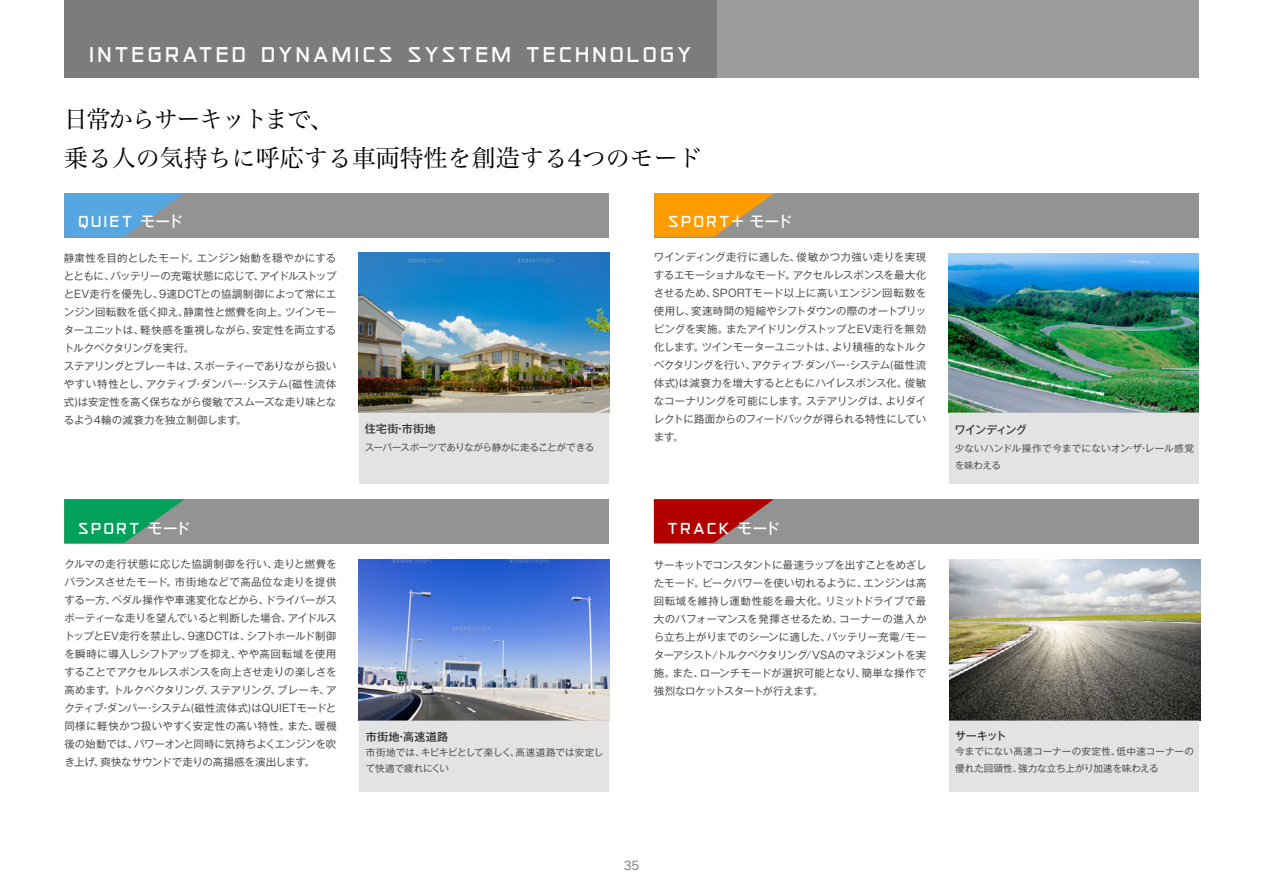
<style>
.page{position:relative;width:1263px;height:893px;background:#fff}
.page>*{position:absolute;margin:0;border:0;box-sizing:border-box;transform-origin:0 0}
.t1{font:24px/39px "Hira Min Pro W3";color:#000}
.t2{font:22.5px "Serene";letter-spacing:.2em;color:#fff}
.t3{font:16.8px "Serene";letter-spacing:.195em;color:#fff}
.t4{font:12px "Hira Kaku Pro W3";color:#717070}
.t5{font:500 11.1px "Gothic MB101 Pro";letter-spacing:-.01em;color:#363333}
.t6{font:500 11.1px "Gothic MB101 Pro";letter-spacing:-.08em;color:#363333}
.t7{font:10.5px/18px "Gothic MB101 Pro";letter-spacing:-.015em;color:#545352;text-align:justify}
.t8{font:9.6px/16.5px "Gothic MB101 Pro";letter-spacing:-.005em;color:#545352}
.t9{font:9.6px/16.5px "Gothic MB101 Pro";letter-spacing:.025em;color:#545352}
.t10{font:9.6px "Gothic MB101 Pro";letter-spacing:-.045em;color:#545352}
.s1{font-family:"Gothic MB101 Pro";font-weight:500;font-size:15px}
</style>
<div class="page">
<img style="left:359px;top:253px;width:250px;height:159px">
<img style="left:359px;top:560px;width:250px;height:160px">
<img style="left:949px;top:253px;width:250px;height:159px">
<img style="left:949px;top:559px;width:251px;height:161px">
<div style="left:64px;top:193px;width:545px;height:44px;background:#939393"></div>
<div style="left:654px;top:193px;width:545px;height:44px;background:#939393"></div>
<div style="left:64px;top:499px;width:545px;height:44px;background:#939393"></div>
<div style="left:654px;top:499px;width:545px;height:44px;background:#939393"></div>
<svg style="left:64px;top:193px;width:120px;height:44px"></svg>
<svg style="left:654px;top:193px;width:120px;height:44px"></svg>
<svg style="left:64px;top:499px;width:120px;height:44px"></svg>
<svg style="left:654px;top:499px;width:120px;height:44px"></svg>
<div style="left:359px;top:412px;width:250px;height:72px;background:#e3e3e4"></div>
<div style="left:359px;top:720px;width:250px;height:72px;background:#e3e3e4"></div>
<div style="left:949px;top:412px;width:250px;height:72px;background:#e3e3e4"></div>
<div style="left:949px;top:720px;width:250px;height:72px;background:#e3e3e4"></div>
<div style="left:430px;top:0;width:769px;height:77px;background:#9c9c9c"></div>
<div style="left:64px;top:0;width:653px;height:77px;background:#7c7c7c"></div>
<h2 class="t2" style="left:89px;top:42px;width:603px">INTEGRATED DYNAMICS SYSTEM TECHNOLOGY</h2>
<h1 class="t1" style="left:64px;top:97px;width:640px">日常からサーキットまで、<br>乗る人の気持ちに呼応する車両特性を創造する4つのモード</h1>
<h3 class="t3" style="left:79px;top:212px;width:106px">QUIET <span class="s1">モード</span></h3>
<p class="t7" style="left:64px;top:248px;width:274px;text-align:left">静粛性を目的としたモード。エンジン始動を穏やかにするとともに、バッテリーの充電状態に応じて、アイドルストップとEV走行を優先し、9速DCTとの協調制御によって常にエンジン回転数を低く抑え、静粛性と燃費を向上。ツインモーターユニットは、軽快感を重視しながら、安定性を両立するトルクベクタリングを実行。<br>ステアリングとブレーキは、スポーティーでありながら扱いやすい特性とし、アクティブ・ダンパー・システム(磁性流体式)は安定性を高く保ちながら俊敏でスムーズな走り味となるよう4輪の減衰力を独立制御します。</p>
<h3 class="t3" style="left:79px;top:519px;width:113px">SPORT <span class="s1">モード</span></h3>
<p class="t7" style="left:64px;top:554px;width:274px">クルマの走行状態に応じた協調制御を行い、走りと燃費をバランスさせたモード。市街地などで高品位な走りを提供する一方、ペダル操作や車速変化などから、ドライバーがスポーティーな走りを望んでいると判断した場合、アイドルストップとEV走行を禁止し、9速DCTは、シフトホールド制御を瞬時に導入しシフトアップを抑え、やや高回転域を使用することでアクセルレスポンスを向上させ走りの楽しさを高めます。トルクベクタリング、ステアリング、ブレーキ、アクティブ・ダンパー・システム(磁性流体式)はQUIETモードと同様に軽快かつ扱いやすく安定性の高い特性。また、暖機後の始動では、パワーオンと同時に気持ちよくエンジンを吹き上げ、爽快なサウンドで走りの高揚感を演出します。</p>
<p class="t5" style="left:365px;top:419px;width:72px">住宅街・市街地</p>
<p class="t10" style="left:365px;top:439px;width:231px">スーパースポーツでありながら静かに走ることができる</p>
<p class="t5" style="left:366px;top:727px;width:84px">市街地・高速道路</p>
<p class="t8" style="left:366px;top:742px;width:239px">市街地では、キビキビとして楽しく、高速道路では安定して快適で疲れにくい</p>
<h3 class="t3" style="left:669px;top:212px;width:125px">SPORT<span class="s1">+ モード</span></h3>
<p class="t7" style="left:654px;top:246px;width:274px">ワインディング走行に適した、俊敏かつ力強い走りを実現するエモーショナルなモード。アクセルレスポンスを最大化させるため、SPORTモード以上に高いエンジン回転数を使用し、変速時間の短縮やシフトダウンの際のオートブリッピングを実施。またアイドリングストップとEV走行を無効化します。ツインモーターユニットは、より積極的なトルクベクタリングを行い、アクティブ・ダンパー・システム(磁性流体式)は減衰力を増大するとともにハイレスポンス化。俊敏なコーナリングを可能にします。ステアリングは、よりダイレクトに路面からのフィードバックが得られる特性にしています。</p>
<h3 class="t3" style="left:668px;top:519px;width:113px">TRACK <span class="s1">モード</span></h3>
<p class="t7" style="left:654px;top:554px;width:274px">サーキットでコンスタントに最速ラップを出すことをめざしたモード。ピークパワーを使い切れるように、エンジンは高回転域を維持し運動性能を最大化。リミットドライブで最大のパフォーマンスを発揮させるため、コーナーの進入から立ち上がりまでのシーンに適した、バッテリー充電/モーターアシスト/トルクベクタリング/VSAのマネジメントを実施。また、ローンチモードが選択可能となり、簡単な操作で強烈なロケットスタートが行えます。</p>
<p class="t6" style="left:955px;top:420px;width:74px">ワインディング</p>
<p class="t9" style="left:955px;top:439px;width:241px">少ないハンドル操作で今までにないオン・ザ・レール感覚を味わえる</p>
<p class="t5" style="left:955px;top:727px;width:53px">サーキット</p>
<p class="t8" style="left:955px;top:742px;width:240px">今までにない高速コーナーの安定性、低中速コーナーの優れた回頭性、強力な立ち上がり加速を味わえる</p>
<p class="t4" style="left:624px;top:855px;width:17px">35</p>
</div>
